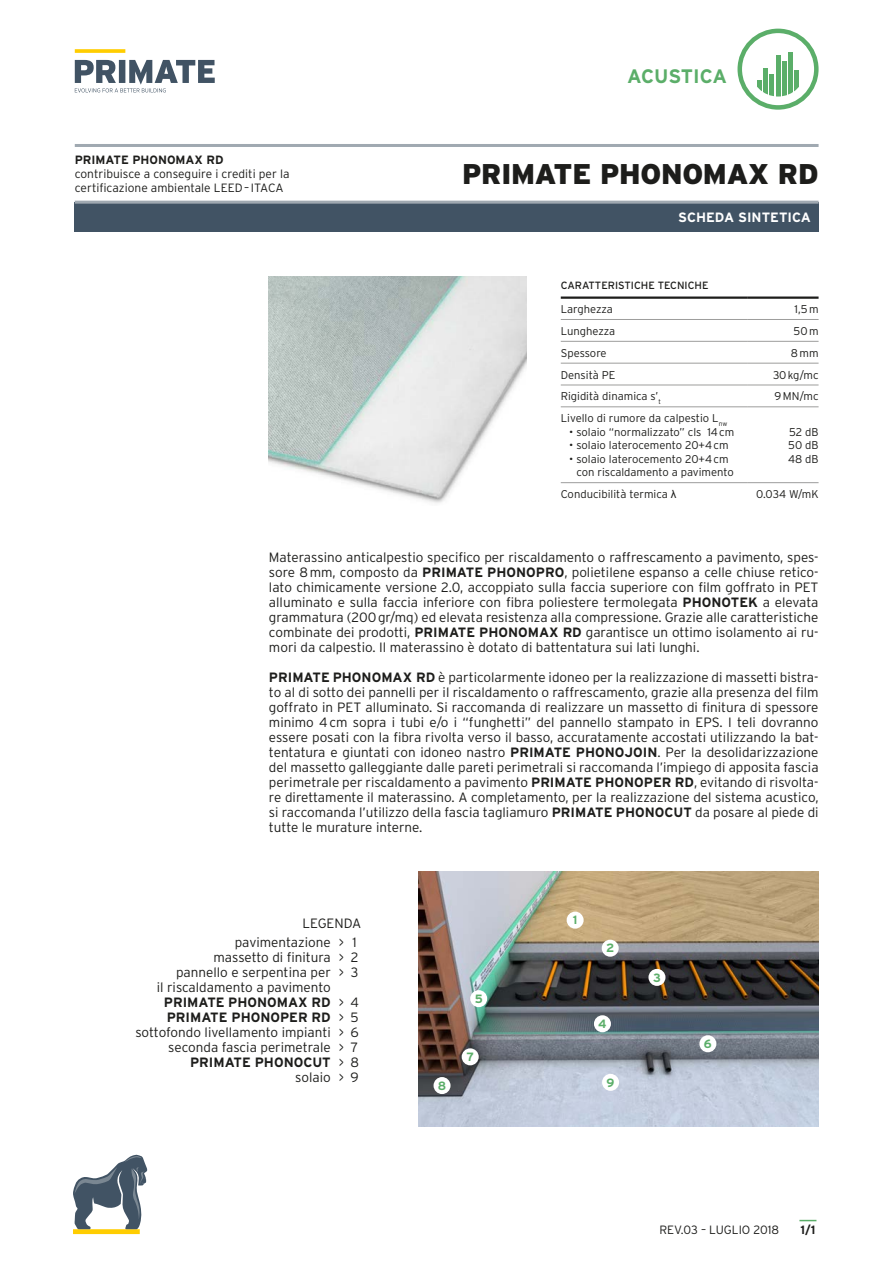
<style>
.page{position:relative;width:893px;height:1263px;background:#fff}
.page>*{position:absolute;margin:0;border:0;box-sizing:border-box;transform-origin:0 0}
.t1{font:900 28.5px "Interstate";letter-spacing:-.01em;color:#1d1d1b}
.t2{font:700 19.5px "Interstate";letter-spacing:-.01em;color:#5bae69}
.t3{font:300 13.5px/15px "Interstate";color:#1d1d1b;text-align:justify}
.t4{font:700 13.5px "Interstate";color:#1d1d1b}
.t5{font:700 13.5px "Interstate";color:#fff}
.t6{font:300 12px/14.4px "Interstate";color:#1d1d1b}
.t7{font:700 12px "Interstate";color:#1d1d1b}
.t8{font:700 12px "Interstate";color:#5bae69}
.t9{font:300 11.25px/13.5px "Interstate";color:#1d1d1b}
.t10{font:10.5px "Interstate";color:#1d1d1b}
.s1{font-family:"Arial";font-weight:400}
.s2{font-weight:700}
</style>
<div class="page">
<div style="left:74px;top:202px;width:745px;height:30px;background:#415364"></div>
<hr style="left:75px;top:201px;width:744px;height:3px;background:#a0a9b1">
<hr style="left:75px;top:144px;width:744px;height:3px;background:#a0a9b1">
<svg style="left:75px;top:49px;width:50px;height:4px"></svg>
<svg style="left:75px;top:60px;width:140px;height:32px"></svg>
<div style="left:737px;top:29px;width:82px;height:81px;border:4px solid #5bae69;border-radius:50%"></div>
<svg style="left:757px;top:80px;width:5px;height:11px"></svg>
<div style="left:763px;top:69px;width:5px;height:28px;background:#5bae69"></div>
<hr style="left:770px;top:74px;width:4px;height:23px;background:#5bae69">
<hr style="left:776px;top:55px;width:4px;height:42px;background:#5bae69">
<hr style="left:782px;top:61px;width:4px;height:36px;background:#5bae69">
<div style="left:788px;top:53px;width:5px;height:44px;background:#5bae69"></div>
<svg style="left:794px;top:70px;width:5px;height:22px"></svg>
<img style="left:269px;top:276px;width:258px;height:227px">
<img style="left:419px;top:872px;width:400px;height:255px">
<div style="left:567px;top:912px;width:17px;height:17px;background:#fff;border-radius:50%"></div>
<div style="left:602px;top:940px;width:17px;height:17px;background:#fff;border-radius:50%"></div>
<div style="left:594px;top:1015px;width:17px;height:17px;background:#fff;border-radius:50%"></div>
<div style="left:470px;top:990px;width:17px;height:17px;background:#fff;border-radius:50%"></div>
<div style="left:699px;top:1035px;width:17px;height:17px;background:#fff;border-radius:50%"></div>
<div style="left:648px;top:969px;width:17px;height:17px;background:#fff;border-radius:50%"></div>
<div style="left:462px;top:1048px;width:17px;height:17px;background:#fff;border-radius:50%"></div>
<div style="left:434px;top:1077px;width:17px;height:17px;background:#fff;border-radius:50%"></div>
<div style="left:602px;top:1074px;width:17px;height:17px;background:#fff;border-radius:50%"></div>
<hr style="left:561px;top:296px;width:187px;height:3px;background:#1d1d1b">
<hr style="left:748px;top:296px;width:71px;height:3px;background:#1d1d1b">
<hr style="left:561px;top:319px;width:187px;height:1px;background:#9d9d9c">
<hr style="left:748px;top:319px;width:71px;height:1px;background:#9d9d9c">
<hr style="left:561px;top:341px;width:187px;height:1px;background:#9d9d9c">
<hr style="left:748px;top:341px;width:71px;height:1px;background:#9d9d9c">
<hr style="left:561px;top:363px;width:187px;height:1px;background:#9d9d9c">
<hr style="left:748px;top:363px;width:71px;height:1px;background:#9d9d9c">
<hr style="left:561px;top:385px;width:187px;height:1px;background:#9d9d9c">
<hr style="left:748px;top:385px;width:71px;height:1px;background:#9d9d9c">
<hr style="left:561px;top:406px;width:187px;height:1px;background:#9d9d9c">
<hr style="left:748px;top:406px;width:71px;height:1px;background:#9d9d9c">
<hr style="left:561px;top:482px;width:187px;height:1px;background:#9d9d9c">
<hr style="left:748px;top:482px;width:71px;height:1px;background:#9d9d9c">
<div style="left:73px;top:1229px;width:67px;height:5px;background:#ffcd00"></div>
<svg style="left:73px;top:1154px;width:75px;height:75px"></svg>
<svg style="left:799px;top:1220px;width:17px;height:1px"></svg>
<p class="t7" style="left:75px;top:153px;width:150px">PRIMATE PHONOMAX RD</p>
<p class="t6" style="left:75px;top:166px;width:216px">contribuisce a conseguire i crediti per la certificazione ambientale LEED– ITACA</p>
<h2 class="t2" style="left:627px;top:65px;width:102px">ACUSTICA</h2>
<h1 class="t1" style="left:462px;top:157px;width:358px">PRIMATE PHONOMAX RD</h1>
<p class="t5" style="left:678px;top:210px;width:134px">SCHEDA SINTETICA</p>
<p class="t10" style="left:561px;top:280px;width:149px">CARATTERISTICHE TECNICHE</p>
<p class="t9" style="left:561px;top:302px;width:54px">Larghezza</p>
<p class="t9" style="left:795px;top:302px;width:25px">1,5m</p>
<p class="t9" style="left:561px;top:324px;width:56px">Lunghezza</p>
<p class="t9" style="left:794px;top:324px;width:26px">50m</p>
<p class="t9" style="left:561px;top:346px;width:47px">Spessore</p>
<p class="t9" style="left:791px;top:346px;width:29px">8mm</p>
<p class="t9" style="left:561px;top:368px;width:56px">Densità PE</p>
<p class="t9" style="left:773px;top:368px;width:47px">30kg/mc</p>
<p class="t9" style="left:561px;top:390px;width:102px">Rigidità dinamica s’<sub>t</sub></p>
<p class="t9" style="left:774px;top:390px;width:46px">9MN/mc</p>
<p class="t9" style="left:561px;top:411px;width:168px">Livello di rumore da calpestio L<sub>nw</sub></p>
<p class="t9" style="left:569px;top:425px;width:167px">• solaio “normalizzato” cls 14cm</p>
<p class="t9" style="left:569px;top:438px;width:161px">• solaio laterocemento 20+4cm</p>
<p class="t9" style="left:576px;top:452px;width:159px;text-indent:-7px">• solaio laterocemento 20+4cm con riscaldamento a pavimento</p>
<p class="t9" style="left:788px;top:425px;width:32px;text-align:justify">52 dB 50 dB 48 dB</p>
<p class="t9" style="left:561px;top:487px;width:117px">Conducibilità termica <span class="s1">λ</span></p>
<p class="t9" style="left:756px;top:487px;width:64px">0.034 W/mK</p>
<p class="t3" style="left:269px;top:550px;width:551px">Materassino anticalpestio specifico per riscaldamento o raffrescamento a pavimento, spes&shy;sore 8mm, composto da <span class="s2">PRIMATE PHONO</span></p>
<p class="t3" style="left:269px;top:565px;width:551px;text-indent:267px"><span class="s2">PRO</span>, polietilene espanso a celle chiuse retico&shy;lato chimicamente versione 2.0, accoppiato sulla faccia superiore con film goffrato in PET alluminato e sulla faccia inferiore con fibra poliestere termolegata <span class="s2">PHONO</span></p>
<p class="t3" style="left:269px;top:595px;width:551px;text-indent:462px"><span class="s2">TEK</span> a elevata grammatura (200gr/mq) ed elevata resistenza alla compressione. Grazie alle caratteristiche combinate dei prodotti, <span class="s2">PRIMATE PHONO</span></p>
<p class="t3" style="left:269px;top:625px;width:551px;text-indent:259px"><span class="s2">MAX RD</span> garantisce un ottimo isolamento ai ru&shy;mori da calpestio. Il materassino è dotato di battentatura sui lati lunghi.</p>
<p class="t4" style="left:269px;top:670px;width:84px">PRIMATE PHONO</p>
<p class="t3" style="left:269px;top:670px;width:551px;text-indent:112px"><span class="s2">MAX RD</span> è particolarmente idoneo per la realizzazione di massetti bistra&shy;to al di sotto dei pannelli per il riscaldamento o raffrescamento, grazie alla presenza del film goffrato in PET alluminato. Si raccomanda di realizzare un massetto di finitura di spessore minimo 4cm sopra i tubi e/o i “funghetti” del pannello stampato in EPS. I teli dovranno essere posati con la fibra rivolta verso il basso, accuratamente accostati utilizzando la bat&shy;tentatura e giuntati con idoneo nastro <span class="s2">PRIMATE PHONO</span></p>
<p class="t3" style="left:269px;top:745px;width:551px;text-indent:355px"><span class="s2">JOIN</span>. Per la desolidarizzazione del massetto galleggiante dalle pareti perimetrali si raccomanda l’impiego di apposita fascia perimetrale per riscaldamento a pavimento <span class="s2">PRIMATE PHONO</span></p>
<p class="t3" style="left:269px;top:775px;width:551px;text-indent:375px"><span class="s2">PER RD</span>, evitando di risvolta&shy;re direttamente il materassino. A completamento, per la realizzazione del sistema acustico, si raccomanda l’utilizzo della fascia tagliamuro <span class="s2">PRIMATE PHONO</span></p>
<p class="t3" style="left:664px;top:805px;width:156px"><span class="s2">CUT</span> da posare al piede di</p>
<p class="t3" style="left:269px;top:820px;width:155px">tutte le murature interne.</p>
<p class="t3" style="left:235px;top:913px;width:128px;line-height:19.4px;text-indent:68px">LEGENDA pavimentazione</p>
<p class="t3" style="left:157px;top:949px;width:175px;text-align:right">massetto di finitura<br>pannello e serpentina per<br>il riscaldamento a pavimento</p>
<p class="t4" style="left:164px;top:995px;width:84px">PRIMATE PHONO</p>
<p class="t4" style="left:277px;top:995px;width:55px">MAX RD</p>
<p class="t4" style="left:167px;top:1010px;width:85px">PRIMATE PHONO</p>
<p class="t4" style="left:280px;top:1010px;width:52px">PER RD</p>
<p class="t3" style="left:135px;top:1024px;width:197px;text-align:right">sottofondo livellamento impianti seconda fascia perimetrale</p>
<p class="t4" style="left:190px;top:1055px;width:85px">PRIMATE PHONO</p>
<p class="t4" style="left:303px;top:1055px;width:29px">CUT</p>
<p class="t3" style="left:295px;top:1069px;width:37px">solaio</p>
<p class="t3" style="left:351px;top:934px;width:9px;text-align:left">1<br>2<br>3</p>
<p class="t3" style="left:350px;top:994px;width:10px">4<br>5<br>6<br>7<br>8<br>9</p>
<p class="t3" style="left:339px;top:934px;width:7px">&gt; &gt; &gt;</p>
<p class="t3" style="left:339px;top:994px;width:7px">&gt; &gt; &gt; &gt; &gt; &gt;</p>
<p class="t8" style="left:475px;top:992px;width:10px">5</p>
<p class="t8" style="left:466px;top:1050px;width:9px">7</p>
<p class="t8" style="left:573px;top:913px;width:6px">1</p>
<p class="t8" style="left:606px;top:941px;width:10px">2</p>
<p class="t8" style="left:598px;top:1017px;width:10px">4</p>
<p class="t8" style="left:438px;top:1079px;width:10px">8</p>
<p class="t8" style="left:607px;top:1076px;width:9px">9</p>
<p class="t8" style="left:653px;top:971px;width:9px">3</p>
<p class="t8" style="left:704px;top:1037px;width:9px">6</p>
<p class="t6" style="left:659px;top:1222px;width:121px">REV.03 – LUGLIO 2018</p>
<p class="t7" style="left:801px;top:1223px;width:16px">1/1</p>
</div>
